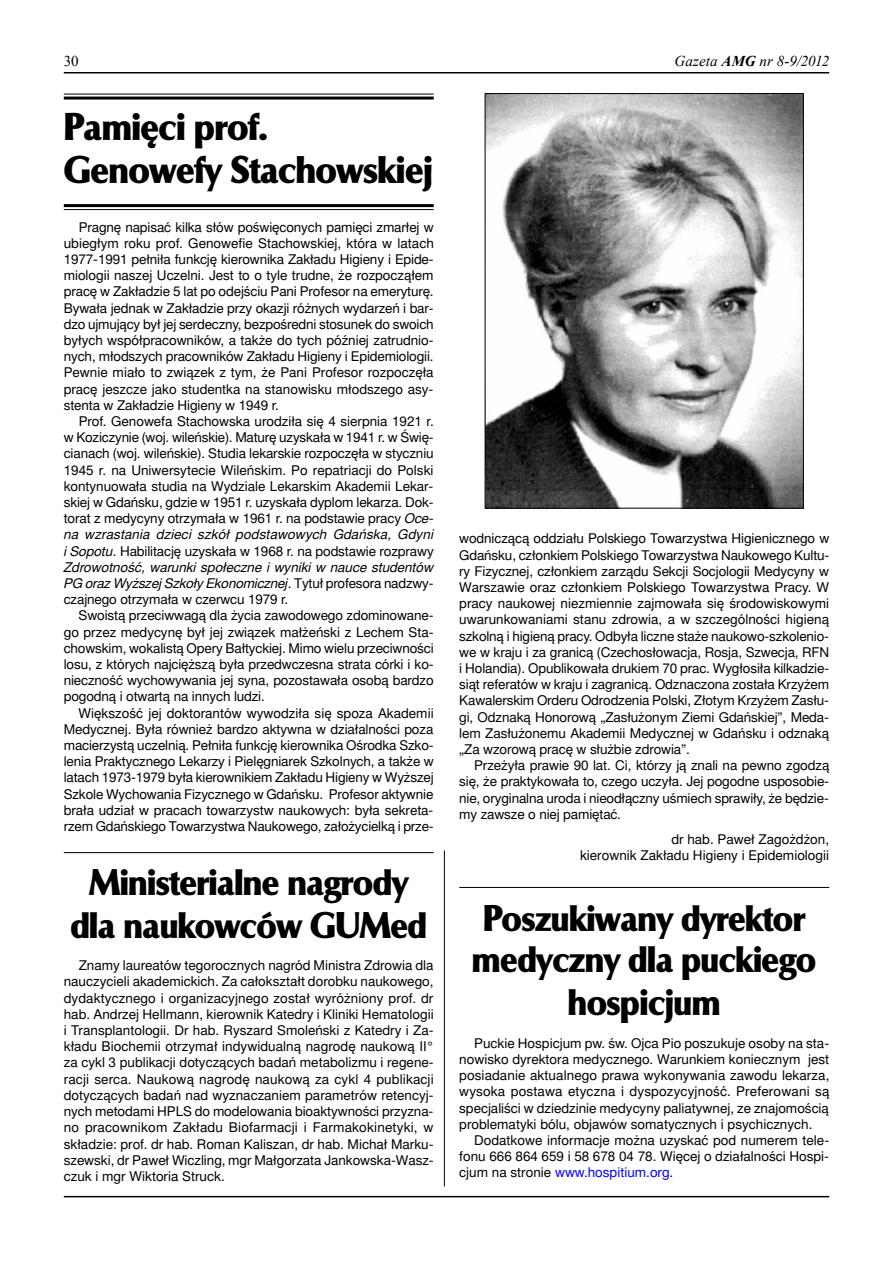
<style>
.page{position:relative;width:893px;height:1263px;background:#fff}
.page>*{position:absolute;margin:0;border:0;box-sizing:border-box;transform-origin:0 0}
.t1{font:36px/43.2px "Chapter EFN";letter-spacing:-.015em;color:#000}
.t2{font:34.5px/42.3px "Chapter EFN";letter-spacing:-.015em;color:#000;text-align:center}
.t3{font:italic 15px "Times New Roman";letter-spacing:.005em;color:#000}
.t4{font:15px "Times New Roman";color:#000}
.t5{font:13.5px/16.2px "Switzer EFN";letter-spacing:-.01em;color:#000;text-align:justify}
.s1{font-weight:700}
.s2{font-style:italic}
.s3{color:#00f}
</style>
<div class="page">
<hr style="left:64px;top:72px;width:765px;height:1px;background:#000">
<hr style="left:64px;top:1196px;width:765px;height:1px;background:#000">
<img style="left:487px;top:95px;width:315px;height:411px">
<div style="left:485px;top:93px;width:319px;height:415px;border:1px solid #000"></div>
<hr style="left:64px;top:94px;width:370px;height:1px;background:#000">
<hr style="left:64px;top:97px;width:370px;height:3px;background:#000">
<hr style="left:64px;top:204px;width:370px;height:3px;background:#000">
<hr style="left:64px;top:209px;width:370px;height:1px;background:#000">
<hr style="left:64px;top:852px;width:370px;height:1px;background:#000">
<hr style="left:444px;top:850px;width:1px;height:336px;background:#000">
<hr style="left:459px;top:887px;width:370px;height:1px;background:#000">
<p class="t4" style="left:64px;top:51px;width:16px">30</p>
<p class="t3" style="left:675px;top:50px;width:156px">Gazeta <span class="s1">AMG</span> nr 8-9/2012</p>
<h1 class="t1" style="left:64px;top:105px;width:371px">Pamięci prof.<br>Genowefy Stachowskiej</h1>
<p class="t5" style="left:64px;top:218px;width:372px;text-indent:15px">Pragnę napisać kilka słów poświęconych pamięci zmarłej w ubiegłym roku prof. Genowefie Stachowskiej, która w latach 1977-1991 pełniła funkcję kierownika Zakładu Higieny i Epide&shy;miologii naszej Uczelni. Jest to o tyle trudne, że rozpocząłem pracę w Zakładzie 5 lat po odejściu Pani Profesor na emeryturę.<br>Bywała jednak w Zakładzie przy okazji różnych wydarzeń i bar&shy;dzo ujmujący był jej serdeczny, bezpośredni stosunek do swoich byłych współpracowników, a także do tych później zatrudnio&shy;nych, młodszych pracowników Zakładu Higieny i Epidemiologii.<br>Pewnie miało to związek z tym, że Pani Profesor rozpoczęła pracę jeszcze jako studentka na stanowisku młodszego asy&shy;stenta w Zakładzie Higieny w 1949 r.</p>
<p class="t5" style="left:64px;top:413px;width:372px;text-indent:15px">Prof. Genowefa Stachowska urodziła się 4 sierpnia 1921 r. w Koziczynie (woj. wileńskie). Maturę uzyskała w 1941 r. w Świę&shy;cianach (woj. wileńskie). Studia lekarskie rozpoczęła w styczniu 1945 r. na Uniwersytecie Wileńskim. Po repatriacji do Polski kontynuowała studia na Wydziale Lekarskim Akademii Lekar&shy;skiej w Gdańsku, gdzie w 1951 r. uzyskała dyplom lekarza. Dok&shy;torat z medycyny otrzymała w 1961 r. na podstawie pracy <span class="s2">Oce&shy;na wzrastania dzieci szkół podstawowych Gdańska, Gdyni i Sopotu</span>. Habilitację uzyskała w 1968 r. na podstawie rozprawy <span class="s2">Zdrowotność, warunki społeczne i wyniki w nauce studentów PG oraz Wyższej Szkoły Ekonomicznej</span>. Tytuł profesora nadzwy&shy;czajnego otrzymała w czerwcu 1979 r.</p>
<p class="t5" style="left:64px;top:607px;width:371px;text-indent:15px">Swoistą przeciwwagą dla życia zawodowego zdominowane&shy;go przez medycynę był jej związek małżeński z Lechem Sta&shy;chowskim, wokalistą Opery Bałtyckiej. Mimo wielu przeciwności losu, z których najcięższą była przedwczesna strata córki i ko&shy;nieczność wychowywania jej syna, pozostawała osobą bardzo pogodną i otwartą na innych ludzi.</p>
<p class="t5" style="left:64px;top:704px;width:371px;text-indent:15px">Większość jej doktorantów wywodziła się spoza Akademii Medycznej. Była również bardzo aktywna w działalności poza macierzystą uczelnią. Pełniła funkcję kierownika Ośrodka Szko&shy;lenia Praktycznego Lekarzy i Pielęgniarek Szkolnych, a także w latach 1973-1979 była kierownikiem Zakładu Higieny w Wyższej Szkole Wychowania Fizycznego w Gdańsku. Profesor aktywnie brała udział w pracach towarzystw naukowych: była sekreta&shy;rzem Gdańskiego Towarzystwa Naukowego, założycielką i prze-</p>
<h2 class="t2" style="left:70px;top:860px;width:358px;line-height:43.2px">Ministerialne nagrody dla naukowców GUMed</h2>
<p class="t5" style="left:64px;top:957px;width:371px;text-indent:15px">Znamy laureatów tegorocznych nagród Ministra Zdrowia dla nauczycieli akademickich. Za całokształt dorobku naukowego, dydaktycznego i organizacyjnego został wyróżniony prof. dr hab. Andrzej Hellmann, kierownik Katedry i Kliniki Hematologii i Transplantologii. Dr hab. Ryszard Smoleński z Katedry i Za&shy;kładu Biochemii otrzymał indywidualną nagrodę naukową II° za cykl 3 publikacji dotyczących badań metabolizmu i regene&shy;racji serca. Naukową nagrodę naukową za cykl 4 publikacji dotyczących badań nad wyznaczaniem parametrów retencyj&shy;nych metodami HPLS do modelowania bioaktywności przyzna&shy;no pracownikom Zakładu Biofarmacji i Farmakokinetyki, w składzie: prof. dr hab. Roman Kaliszan, dr hab. Michał Marku&shy;szewski, dr Paweł Wiczling, mgr Małgorzata Jankowska-Wasz&shy;czuk i mgr Wiktoria Struck.</p>
<p class="t5" style="left:459px;top:530px;width:372px">wodniczącą oddziału Polskiego Towarzystwa Higienicznego w Gdańsku, członkiem Polskiego Towarzystwa Naukowego Kultu&shy;ry Fizycznej, członkiem zarządu Sekcji Socjologii Medycyny w Warszawie oraz członkiem Polskiego Towarzystwa Pracy. W pracy naukowej niezmiennie zajmowała się środowiskowymi uwarunkowaniami stanu zdrowia, a w szczególności higieną szkolną i higieną pracy. Odbyła liczne staże naukowo-szkolenio&shy;we w kraju i za granicą (Czechosłowacja, Rosja, Szwecja, RFN i Holandia). Opublikowała drukiem 70 prac. Wygłosiła kilkadzie&shy;siąt referatów w kraju i zagranicą. Odznaczona została Krzyżem Kawalerskim Orderu Odrodzenia Polski, Złotym Krzyżem Zasłu&shy;gi, Odznaką Honorową „Zasłużonym Ziemi Gdańskiej”, Meda&shy;lem Zasłużonemu Akademii Medycznej w Gdańsku i odznaką „Za wzorową pracę w służbie zdrowia”.</p>
<p class="t5" style="left:459px;top:757px;width:372px;text-indent:15px">Przeżyła prawie 90 lat. Ci, którzy ją znali na pewno zgodzą się, że praktykowała to, czego uczyła. Jej pogodne usposobie&shy;nie, oryginalna uroda i nieodłączny uśmiech sprawiły, że będzie&shy;my zawsze o niej pamiętać.</p>
<p class="t5" style="left:580px;top:830px;width:251px;text-align:right">dr hab. Paweł Zagożdżon,<br>kierownik Zakładu Higieny i Epidemiologii</p>
<h2 class="t2" style="left:472px;top:897px;width:346px">Poszukiwany dyrektor medyczny dla puckiego hospicjum</h2>
<p class="t5" style="left:459px;top:1035px;width:372px;text-indent:15px">Puckie Hospicjum pw. św. Ojca Pio poszukuje osoby na sta&shy;nowisko dyrektora medycznego. Warunkiem koniecznym jest posiadanie aktualnego prawa wykonywania zawodu lekarza, wysoka postawa etyczna i dyspozycyjność. Preferowani są specjaliści w dziedzinie medycyny paliatywnej, ze znajomością problematyki bólu, objawów somatycznych i psychicznych.</p>
<p class="t5" style="left:459px;top:1132px;width:371px;text-indent:15px">Dodatkowe informacje można uzyskać pod numerem tele&shy;fonu 666 864 659 i 58 678 04 78. Więcej o działalności Hospi&shy;cjum na stronie <span class="s3">www.hospitium.org</span>.</p>
</div>
